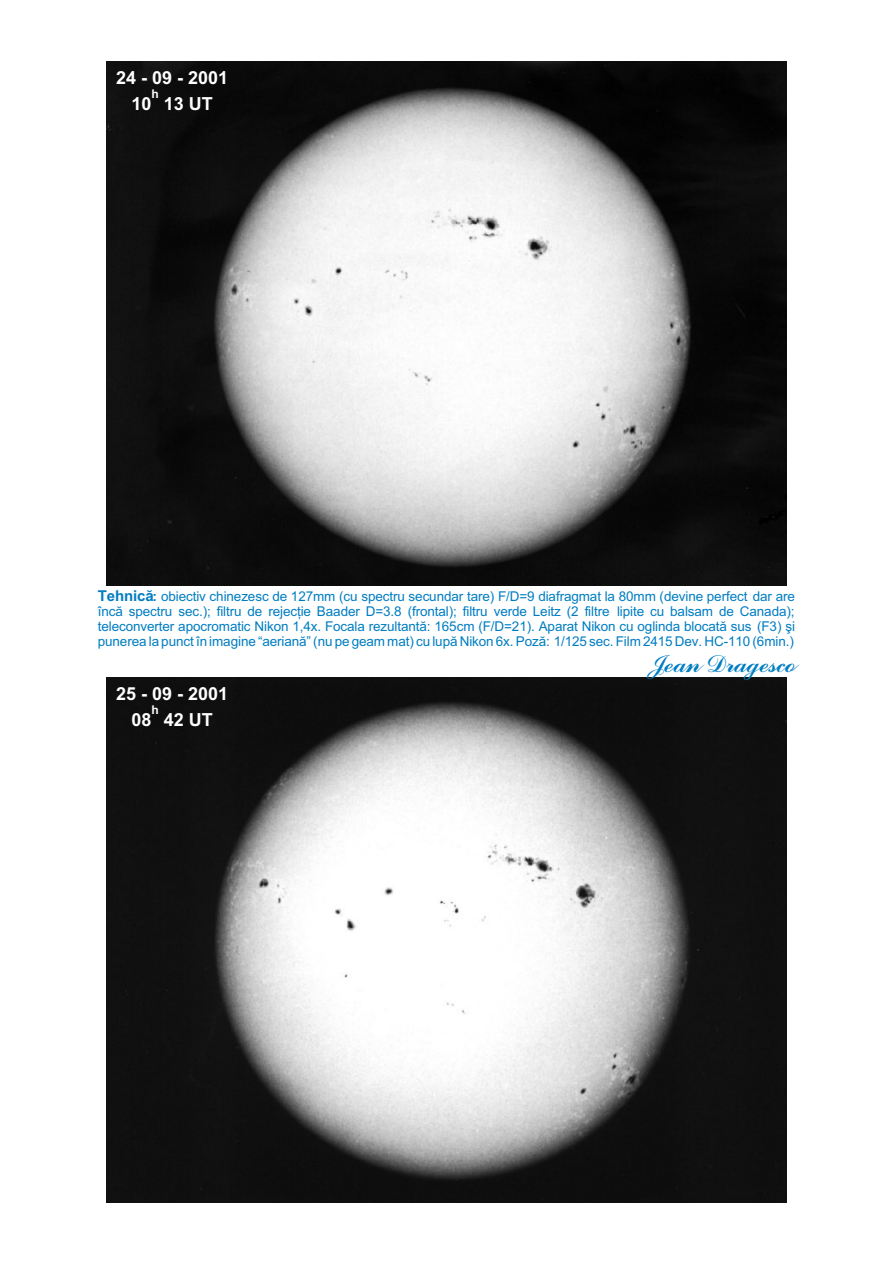
<style>
.page{position:relative;width:894px;height:1263px;background:#fff}
.page>*{position:absolute;margin:0;border:0;box-sizing:border-box;transform-origin:0 0}
.t1{font:27px "Commercial Script BT";letter-spacing:-.01em;color:#007dc2}
.t2{font:700 18px "Arial CE";color:#fff}
.t3{font:13.5px/15.1px "Arial CE";letter-spacing:-.01em;color:#007dc2;text-align:justify}
.t4{font:700 12px "Arial CE";color:#fff}
.s1{font-weight:700;font-size:15px}
.s2{font-weight:700}
</style>
<div class="page">
<img style="left:106px;top:61px;width:681px;height:525px">
<img style="left:106px;top:678px;width:681px;height:524px">
<h2 class="t2" style="left:116px;top:71px;width:114px">24 - 09 - 2001</h2>
<p class="t4" style="left:151px;top:90px;width:9px">h</p>
<h2 class="t2" style="left:131px;top:97px;width:83px">10 13 UT</h2>
<p class="t3" style="left:98px;top:590px;width:699px"><span class="s1">Tehnicã</span><span class="s2">:</span> obiectiv chinezesc de 127mm (cu spectru secundar tare) F/D=9 diafragmat la 80mm (devine perfect dar are încã spectru sec.); filtru de rejecþie Baader D=3.8 (frontal); filtru verde Leitz (2 filtre lipite cu balsam de Canada); teleconverter apocromatic Nikon 1,4x. Focala rezultantã: 165cm (F/D=21). Aparat Nikon cu oglinda blocatã sus (F3) ºi punerea la punct în imagine “aerianã” (nu pe geam mat) cu lupã Nikon 6x. Pozã: 1/125 sec. Film 2415 Dev. HC-110 (6min.)</p>
<h1 class="t1" style="left:650px;top:652px;width:146px">Jean Dragesco</h1>
<h2 class="t2" style="left:116px;top:686px;width:114px">25 - 09 - 2001</h2>
<p class="t4" style="left:151px;top:705px;width:9px">h</p>
<h2 class="t2" style="left:131px;top:713px;width:83px">08 42 UT</h2>
</div>
